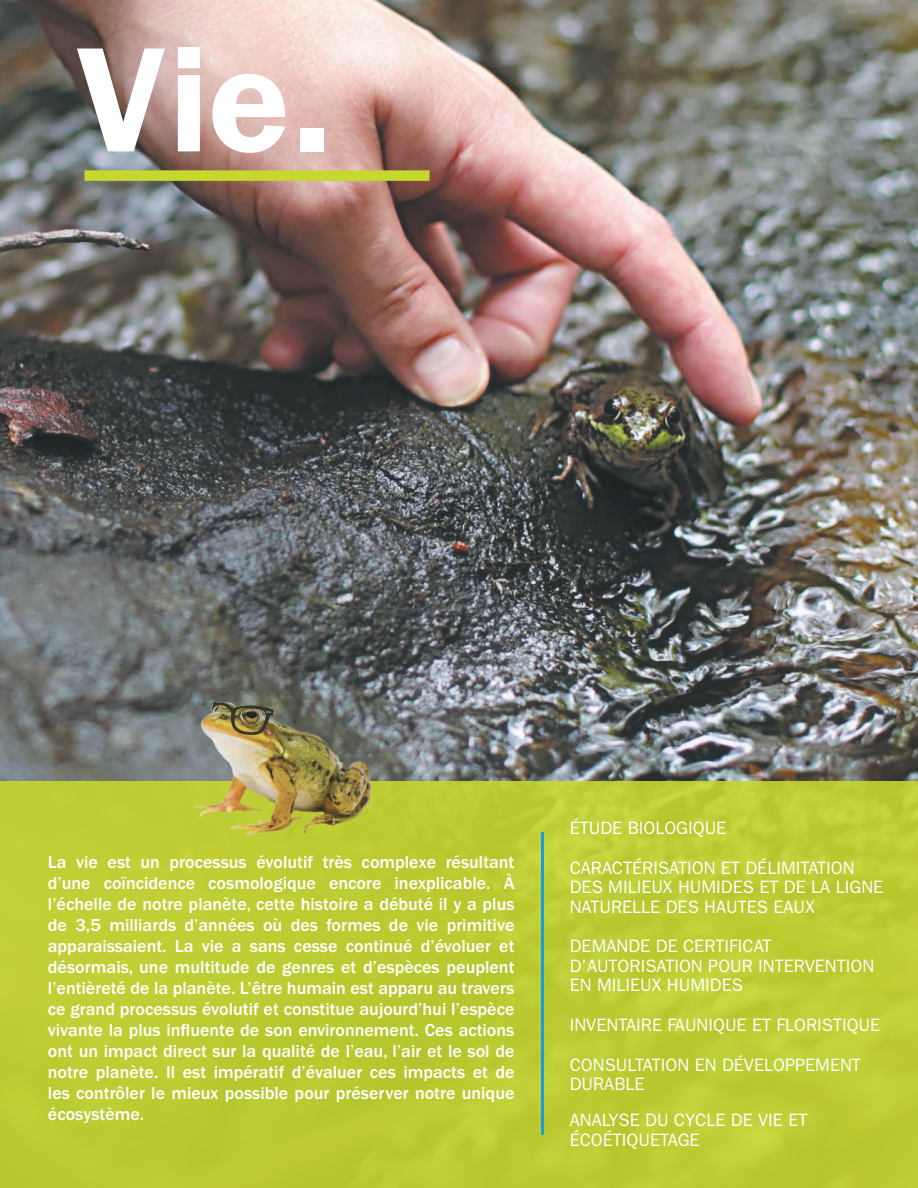
<style>
.page{position:relative;width:918px;height:1188px;background:#fff}
.page>*{position:absolute;margin:0;border:0;box-sizing:border-box;transform-origin:0 0}
.t1{font:600 150px "ITC Franklin Gothic Std";color:#fff}
.t2{font:500 18px/21px "ITC Franklin Gothic Std";color:#fff;text-align:justify}
.t3{font:18px/19.5px "ITC Franklin Gothic Std";color:#fff}
</style>
<div class="page">
<img style="left:0;top:0;width:918px;height:781px">
<div style="left:0;top:781px;width:918px;height:407px;background:#bccc33"></div>
<div style="left:85px;top:170px;width:345px;height:11px;background:#c6d72d"></div>
<img style="left:182px;top:694px;width:195px;height:142px">
<hr style="left:541px;top:832px;width:3px;height:303px;background:#1d9cd8">
<p class="t1" style="left:76px;top:11px;width:260px">Vie.</p>
<p class="t2" style="left:48px;top:852px;width:468px">La vie est un processus évolutif très complexe résultant d’une coïncidence cosmologique encore inexplicable. À l’échelle de notre planète, cette histoire a débuté il y a plus de 3,5 milliards d’années où des formes de vie primitive apparaissaient. La vie a sans cesse continué d’évoluer et désormais, une multitude de genres et d’espèces peuplent l’entièreté de la planète. L’être humain est apparu au travers ce grand processus évolutif et constitue aujourd’hui l’espèce vivante la plus influente de son environnement. Ces actions ont un impact direct sur la qualité de l’eau, l’air et le sol de notre planète. Il est impératif d’évaluer ces impacts et de les contrôler le mieux possible pour préserver notre unique écosystème.</p>
<p class="t3" style="left:570px;top:818px;width:158px">ÉTUDE BIOLOGIQUE</p>
<p class="t3" style="left:570px;top:858px;width:315px">CARACTÉRISATION ET DÉLIMITATION<br>DES MILIEUX HUMIDES ET DE LA LIGNE<br>NATURELLE DES HAUTES EAUX</p>
<p class="t3" style="left:570px;top:937px;width:306px">DEMANDE DE CERTIFICAT<br>D’AUTORISATION POUR INTERVENTION<br>EN MILIEUX HUMIDES</p>
<p class="t3" style="left:570px;top:1015px;width:312px">INVENTAIRE FAUNIQUE ET FLORISTIQUE</p>
<p class="t3" style="left:570px;top:1055px;width:293px">CONSULTATION EN DÉVELOPPEMENT<br>DURABLE</p>
<p class="t3" style="left:570px;top:1110px;width:239px">ANALYSE DU CYCLE DE VIE ET</p>
<p class="t3" style="left:570px;top:1130px;width:131px">ÉCOÉTIQUETAGE</p>
</div>
